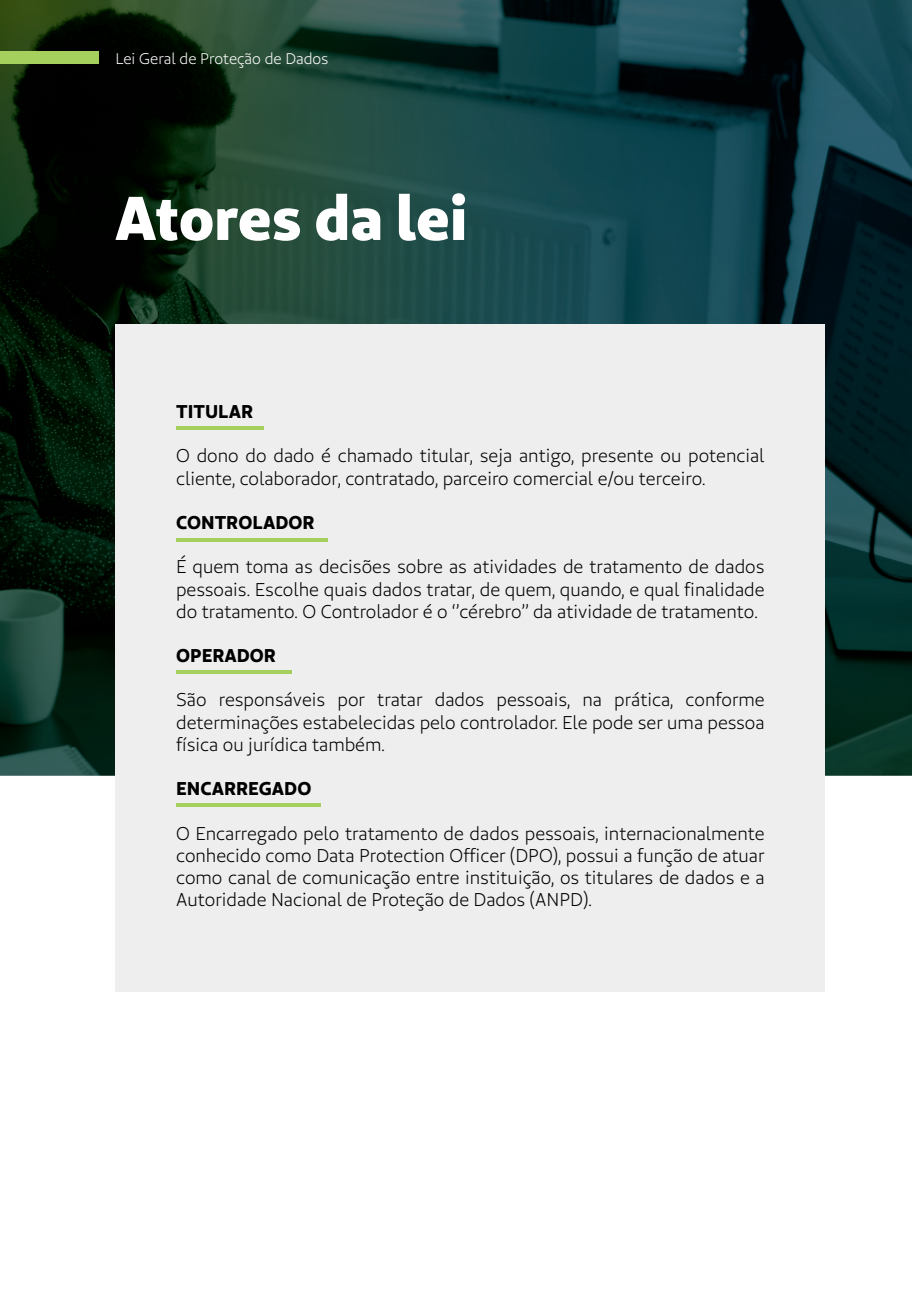
<style>
.page{position:relative;width:912px;height:1290px;background:#fff}
.page>*{position:absolute;margin:0;border:0;box-sizing:border-box;transform-origin:0 0}
.t1{font:700 61.6px "Unimed Sans 2020 Extra";color:#fff}
.t2{font:18.4px/22.2px "Unimed Sans 2020 Book";color:#000001;text-align:justify}
.t3{font:18.4px "Unimed Sans 2020 Bold";color:#000001}
.t4{font:15.4px "Unimed Sans 2020 Book";color:#fff}
</style>
<div class="page">
<img style="left:0;top:0;width:912px;height:775px">
<div style="left:115px;top:324px;width:710px;height:668px;background:#edeeed"></div>
<div style="left:0;top:51px;width:98px;height:13px;background:#a6d05d"></div>
<hr style="left:176px;top:426px;width:88px;height:4px;background:#a6d05d">
<hr style="left:176px;top:671px;width:116px;height:3px;background:#a6d05d">
<hr style="left:176px;top:538px;width:152px;height:3px;background:#a6d05d">
<hr style="left:176px;top:803px;width:145px;height:3px;background:#a6d05d">
<p class="t4" style="left:115px;top:49px;width:215px">Lei Geral de Proteção de Dados</p>
<h1 class="t1" style="left:115px;top:177px;width:354px">Atores da lei</h1>
<p class="t3" style="left:176px;top:399px;width:79px">TITULAR</p>
<p class="t2" style="left:176px;top:445px;width:590px">O dono do dado é chamado titular, seja antigo, presente ou potencial cliente, colaborador, contratado, parceiro comercial e/ou terceiro.</p>
<p class="t3" style="left:176px;top:510px;width:140px">CONTROLADOR</p>
<p class="t2" style="left:176px;top:556px;width:590px">É quem toma as decisões sobre as atividades de tratamento de dados pessoais. Escolhe quais dados tratar, de quem, quando, e qual finalidade do tratamento. O Controlador é o ‘’cérebro’’ da atividade de tratamento.</p>
<p class="t3" style="left:176px;top:643px;width:101px">OPERADOR</p>
<p class="t2" style="left:176px;top:689px;width:590px">São responsáveis por tratar dados pessoais, na prática, conforme determinações estabelecidas pelo controlador. Ele pode ser uma pessoa física ou jurídica também.</p>
<p class="t3" style="left:176px;top:776px;width:137px">ENCARREGADO</p>
<p class="t2" style="left:176px;top:822px;width:590px">O Encarregado pelo tratamento de dados pessoais, internacionalmente conhecido como Data Protection Officer (DPO), possui a função de atuar como canal de comunicação entre instituição, os titulares de dados e a Autoridade Nacional de Proteção de Dados (ANPD).</p>
</div>
